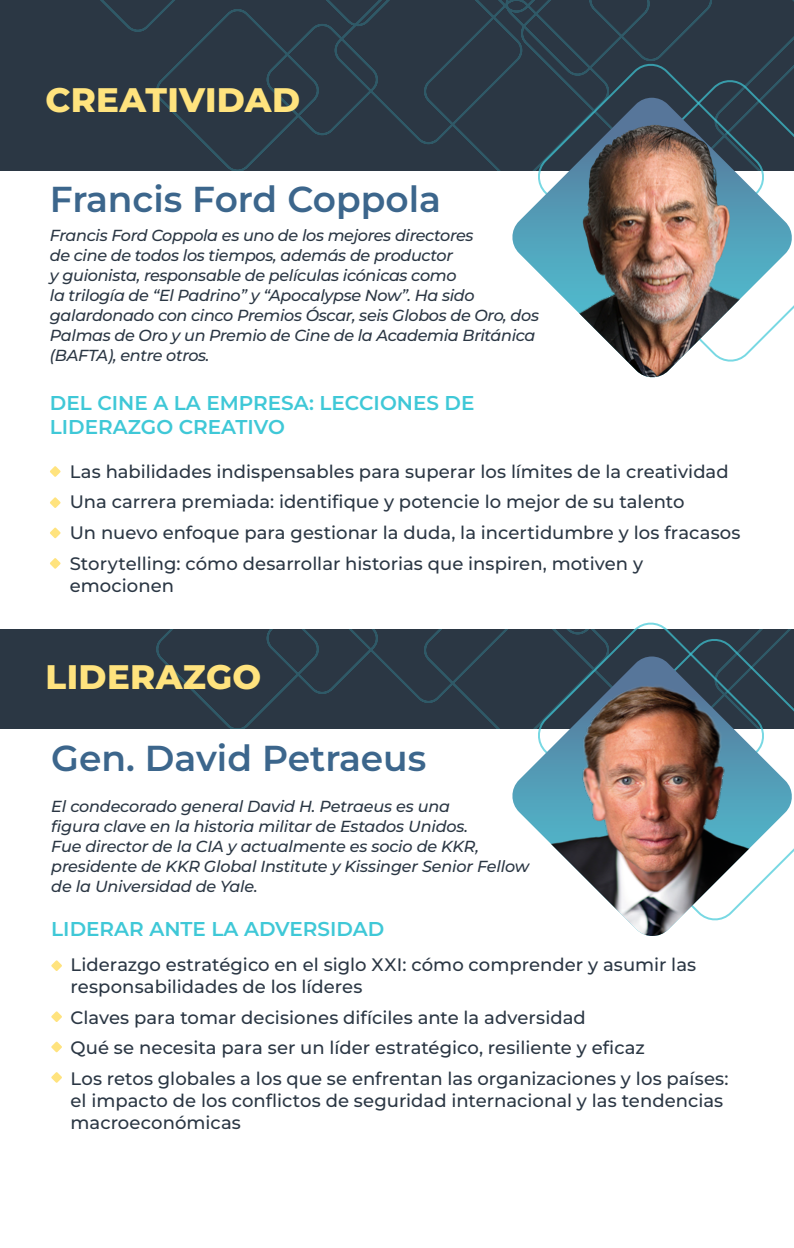
<style>
.page{position:relative;width:794px;height:1248px;background:#fff}
.page>*{position:absolute;margin:0;border:0;box-sizing:border-box;transform-origin:0 0}
.t1{font:600 36px "Montserrat";color:#3c668c}
.t2{font:800 34px "Montserrat";letter-spacing:.01em;color:#ffe37e}
.t3{font:600 20px/24px "Montserrat";color:#3fc8d7}
.t4{font:500 18px/30.6px "Montserrat";color:#2b3744}
.t5{font:italic 500 16px/20px "Montserrat";letter-spacing:-.02em;color:#2b3744}
</style>
<div class="page">
<div style="left:0;top:629px;width:794px;height:100px;background:#2b3744"></div>
<div style="left:0;top:0;width:794px;height:170px;background:#2b3744"></div>
<svg style="left:534px;top:622px;width:234px;height:34px"></svg>
<svg style="left:534px;top:63px;width:234px;height:35px;background:#2b3d4a"></svg>
<svg style="left:510px;top:98px;width:284px;height:219px"></svg>
<img style="left:523px;top:125px;width:262px;height:253px">
<svg style="left:51px;top:960px;width:11px;height:11px"></svg>
<svg style="left:51px;top:1011px;width:11px;height:11px"></svg>
<svg style="left:51px;top:1041px;width:11px;height:11px"></svg>
<svg style="left:50px;top:466px;width:11px;height:11px"></svg>
<svg style="left:50px;top:497px;width:11px;height:11px"></svg>
<svg style="left:50px;top:527px;width:11px;height:11px"></svg>
<svg style="left:50px;top:558px;width:11px;height:10px"></svg>
<svg style="left:51px;top:1071px;width:11px;height:11px"></svg>
<img style="left:510px;top:656px;width:284px;height:280px">
<h2 class="t2" style="left:45px;top:78px;width:256px">CREATIVIDAD</h2>
<h1 class="t1" style="left:50px;top:175px;width:392px">Francis Ford Coppola</h1>
<p class="t5" style="left:50px;top:225px;width:490px">Francis Ford Coppola es uno de los mejores directores<br>de cine de todos los tiempos, además de productor<br>y guionista, responsable de películas icónicas como<br>la trilogía de “El Padrino” y “Apocalypse Now”. Ha sido galardonado con cinco Premios Óscar, seis Globos de Oro, dos Palmas de Oro y un Premio de Cine de la Academia Británica (BAFTA), entre otros.</p>
<p class="t3" style="left:50px;top:391px;width:426px">DEL CINE A LA EMPRESA: LECCIONES DE<br>LIDERAZGO CREATIVO</p>
<p class="t4" style="left:70px;top:456px;width:672px">Las habilidades indispensables para superar los límites de la creatividad Una carrera premiada: identifique y potencie lo mejor de su talento<br>Un nuevo enfoque para gestionar la duda, la incertidumbre y los fracasos Storytelling: cómo desarrollar historias que inspiren, motiven y</p>
<p class="t4" style="left:70px;top:569px;width:106px">emocionen</p>
<h2 class="t2" style="left:46px;top:654px;width:217px">LIDERAZGO</h2>
<h1 class="t1" style="left:51px;top:733px;width:376px">Gen. David Petraeus</h1>
<p class="t5" style="left:51px;top:795px;width:479px">El condecorado general David H. Petraeus es una<br>figura clave en la historia militar de Estados Unidos.<br>Fue director de la CIA y actualmente es socio de KKR, presidente de KKR Global Institute y Kissinger Senior Fellow de la Universidad de Yale.</p>
<p class="t3" style="left:51px;top:915px;width:334px">LIDERAR ANTE LA ADVERSIDAD</p>
<p class="t4" style="left:71px;top:953px;width:627px;line-height:22px">Liderazgo estratégico en el siglo XXI: cómo comprender y asumir las responsabilidades de los líderes</p>
<p class="t4" style="left:71px;top:1001px;width:659px">Claves para tomar decisiones difíciles ante la adversidad<br>Qué se necesita para ser un líder estratégico, resiliente y eficaz<br>Los retos globales a los que se enfrentan las organizaciones y los países:</p>
<p class="t4" style="left:71px;top:1088px;width:654px;line-height:22px">el impacto de los conflictos de seguridad internacional y las tendencias macroeconómicas</p>
</div>
